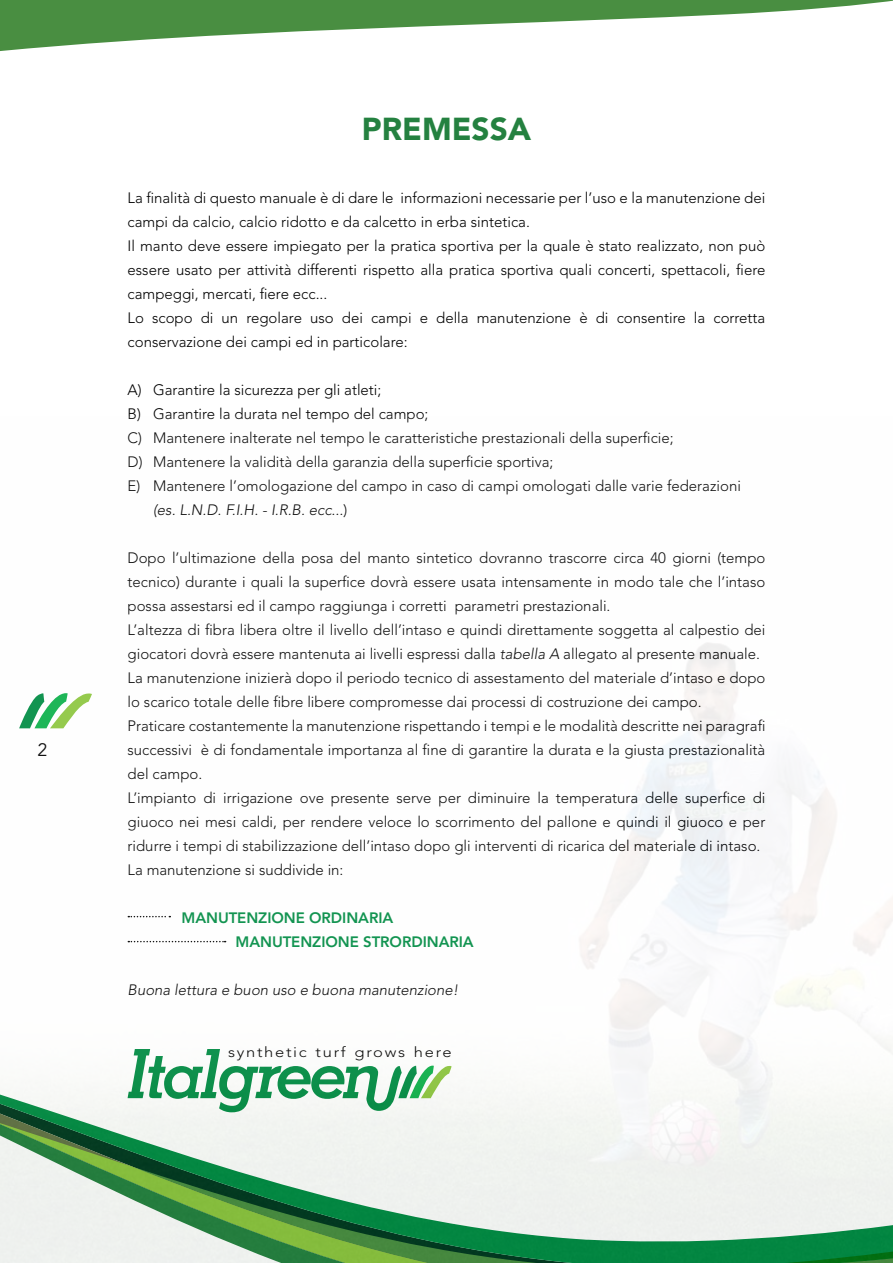
<style>
.page{position:relative;width:893px;height:1263px;background:#fff}
.page>*{position:absolute;margin:0;border:0;box-sizing:border-box;transform-origin:0 0}
.t1{font:900 31.5px "Avenir";color:#248140}
.t2{font:18px "Avenir";color:#000}
.t3{font:300 15px/24px "Avenir";color:#000}
.t4{font:italic 300 15px "Avenir";color:#000}
.t5{font:800 15px/24px "Avenir";letter-spacing:-.005em;color:#008c44}
.t6{font:300 14.25px "Avenir";letter-spacing:.1em;color:#000;scale:1.16 1}
.s1{font-style:normal}
.s2{font-style:italic}
</style>
<div class="page">
<svg style="left:0;top:0;width:893px;height:51px;fill:#498e41"></svg>
<img style="left:0;top:643px;width:893px;height:620px">
<p class="t2" style="left:38px;top:739px;width:12px">2</p>
<h1 class="t1" style="left:362px;top:110px;width:171px">PREMESSA</h1>
<p class="t3" style="left:128px;top:185px;width:639px">La finalità di questo manuale è di dare le informazioni necessarie per l’uso e la manutenzione dei campi da calcio, calcio ridotto e da calcetto in erba sintetica.<br>Il manto deve essere impiegato per la pratica sportiva per la quale è stato realizzato, non può essere usato per attività differenti rispetto alla pratica sportiva quali concerti, spettacoli, fiere campeggi, mercati, fiere ecc...<br>Lo scopo di un regolare uso dei campi e della manutenzione è di consentire la corretta conservazione dei campi ed in particolare:</p>
<p class="t3" style="left:128px;top:377px;width:255px">A) Garantire la sicurezza per gli atleti;</p>
<p class="t3" style="left:128px;top:401px;width:302px">B) Garantire la durata nel tempo del campo;</p>
<p class="t3" style="left:128px;top:425px;width:548px">C) Mantenere inalterate nel tempo le caratteristiche prestazionali della superficie;</p>
<p class="t3" style="left:128px;top:449px;width:427px">D) Mantenere la validità della garanzia della superficie sportiva;</p>
<p class="t3" style="left:128px;top:473px;width:615px">E) Mantenere l’omologazione del campo in caso di campi omologati dalle varie federazioni</p>
<p class="t4" style="left:153px;top:501px;width:196px">(es. L.N.D. F.I.H. - I.R.B. ecc...<span class="s1">)</span></p>
<p class="t3" style="left:128px;top:545px;width:639px">Dopo l’ultimazione della posa del manto sintetico dovranno trascorre circa 40 giorni (tempo tecnico) durante i quali la superfice dovrà essere usata intensamente in modo tale che l’intaso possa assestarsi ed il campo raggiunga i corretti parametri prestazionali.<br>L’altezza di fibra libera oltre il livello dell’intaso e quindi direttamente soggetta al calpestio dei giocatori dovrà essere mantenuta ai livelli espressi dalla <span class="s2">tabella A</span> allegato al presente manuale.<br>La manutenzione inizierà dopo il periodo tecnico di assestamento del materiale d’intaso e dopo lo scarico totale delle fibre libere compromesse dai processi di costruzione dei campo.<br>Praticare costantemente la manutenzione rispettando i tempi e le modalità descritte nei paragrafi successivi è di fondamentale importanza al fine di garantire la durata e la giusta prestazionalità del campo.<br>L’impianto di irrigazione ove presente serve per diminuire la temperatura delle superfice di giuoco nei mesi caldi, per rendere veloce lo scorrimento del pallone e quindi il giuoco e per ridurre i tempi di stabilizzazione dell’intaso dopo gli interventi di ricarica del materiale di intaso.<br>La manutenzione si suddivide in:</p>
<p class="t5" style="left:236px;top:905px;width:240px;text-indent:-54px">MANUTENZIONE ORDINARIA<br>MANUTENZIONE STRORDINARIA</p>
<p class="t4" style="left:128px;top:981px;width:332px">Buona lettura e buon uso e buona manutenzione!</p>
<p class="t6" style="left:228px;top:1043px;width:194px">synthetic turf grows here</p>
</div>
